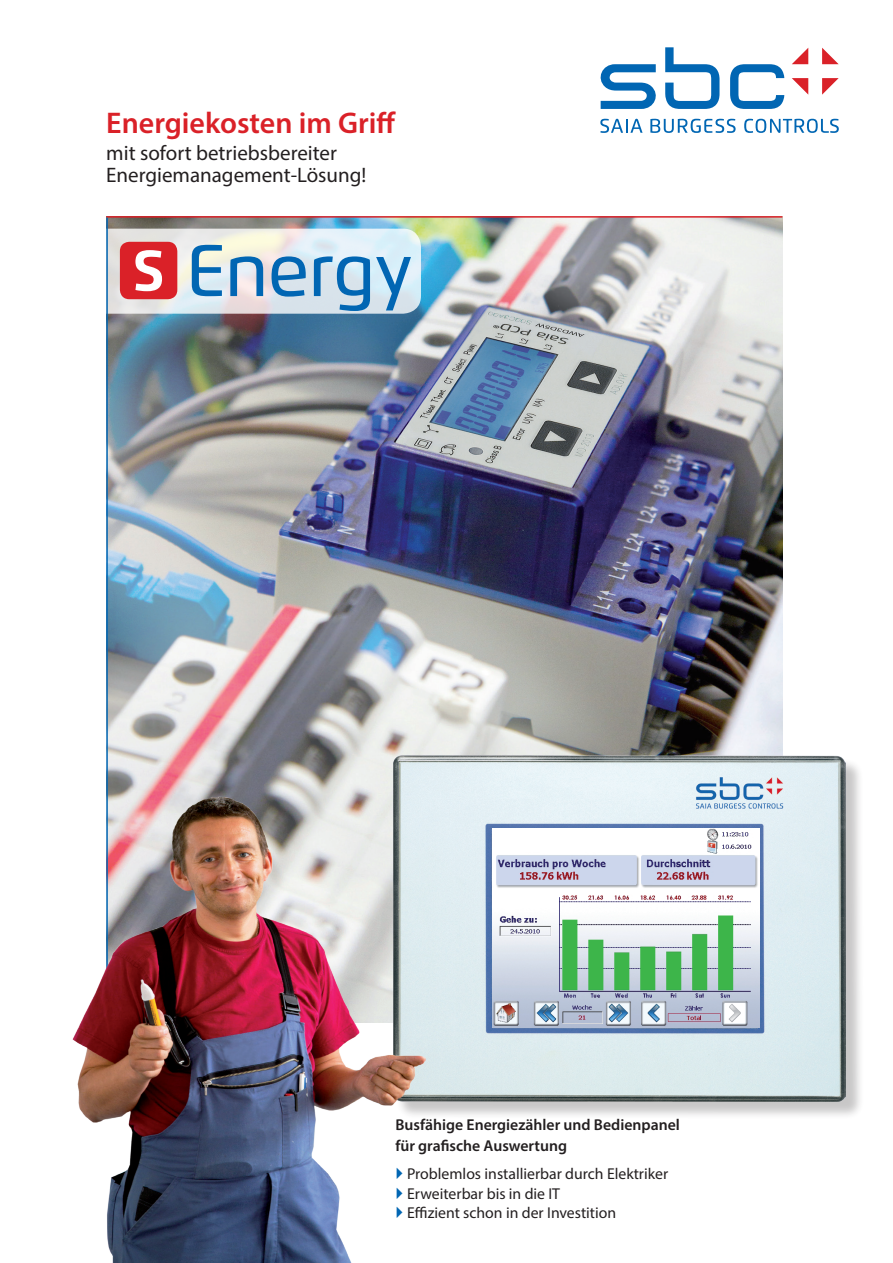
<style>
.page{position:relative;width:893px;height:1263px;background:#fff}
.page>*{position:absolute;margin:0;border:0;box-sizing:border-box;transform-origin:0 0}
.t1{font:600 30px "Myriad Pro";color:#da2128}
.t2{font:21px/22.5px "Myriad Pro";color:#231f20}
.Titelseite_Fliess-Te{font:15.75px "Myriad Pro";color:#231f20}
.Titelseite_Lead-Text{font:600 15.75px/21px "Myriad Pro";color:#231f20}
</style>
<div class="page">
<img style="left:108px;top:218px;width:674px;height:579px">
<hr style="left:106px;top:216px;width:676px;height:2px;background:#da2128">
<div style="left:395px;top:757px;width:469px;height:363px;background:#231f20;opacity:.25"></div>
<img style="left:393px;top:755px;width:453px;height:346px">
<svg style="left:600px;top:47px;width:184px;height:62px"></svg>
<svg style="left:792px;top:48px;width:47px;height:47px"></svg>
<svg style="left:600px;top:119px;width:43px;height:14px"></svg>
<svg style="left:650px;top:119px;width:86px;height:14px"></svg>
<svg style="left:744px;top:119px;width:95px;height:14px"></svg>
<svg style="left:108px;top:229px;width:313px;height:85px;background:#c1c2cf"></svg>
<hr style="left:106px;top:218px;width:2px;height:804px;background:#0166b3">
<img style="left:73px;top:797px;width:353px;height:466px">
<img style="left:493px;top:828px;width:266px;height:200px">
<div style="left:495px;top:830px;width:122px;height:22px;background:#fff"></div>
<svg style="left:397px;top:1168px;width:5px;height:11px"></svg>
<svg style="left:397px;top:1187px;width:5px;height:12px"></svg>
<svg style="left:397px;top:1207px;width:5px;height:11px"></svg>
<p class="t1" style="left:106px;top:104px;width:291px">Energiekosten im Griff</p>
<p class="t2" style="left:106px;top:141px;width:262px">mit sofort betriebsbereiter<br>Energiemanagement-Lösung!</p>
<p class="Titelseite_Lead-Text" style="left:395px;top:1114px;width:286px">Busfähige Energiezähler und Bedienpanel für grafische Auswertung</p>
<p class="Titelseite_Fliess-Te" style="left:407px;top:1164px;width:263px">Problemlos installierbar durch Elektriker</p>
<p class="Titelseite_Fliess-Te" style="left:407px;top:1184px;width:154px">Erweiterbar bis in die IT</p>
<p class="Titelseite_Fliess-Te" style="left:407px;top:1203px;width:211px">Effizient schon in der Investition</p>
</div>
